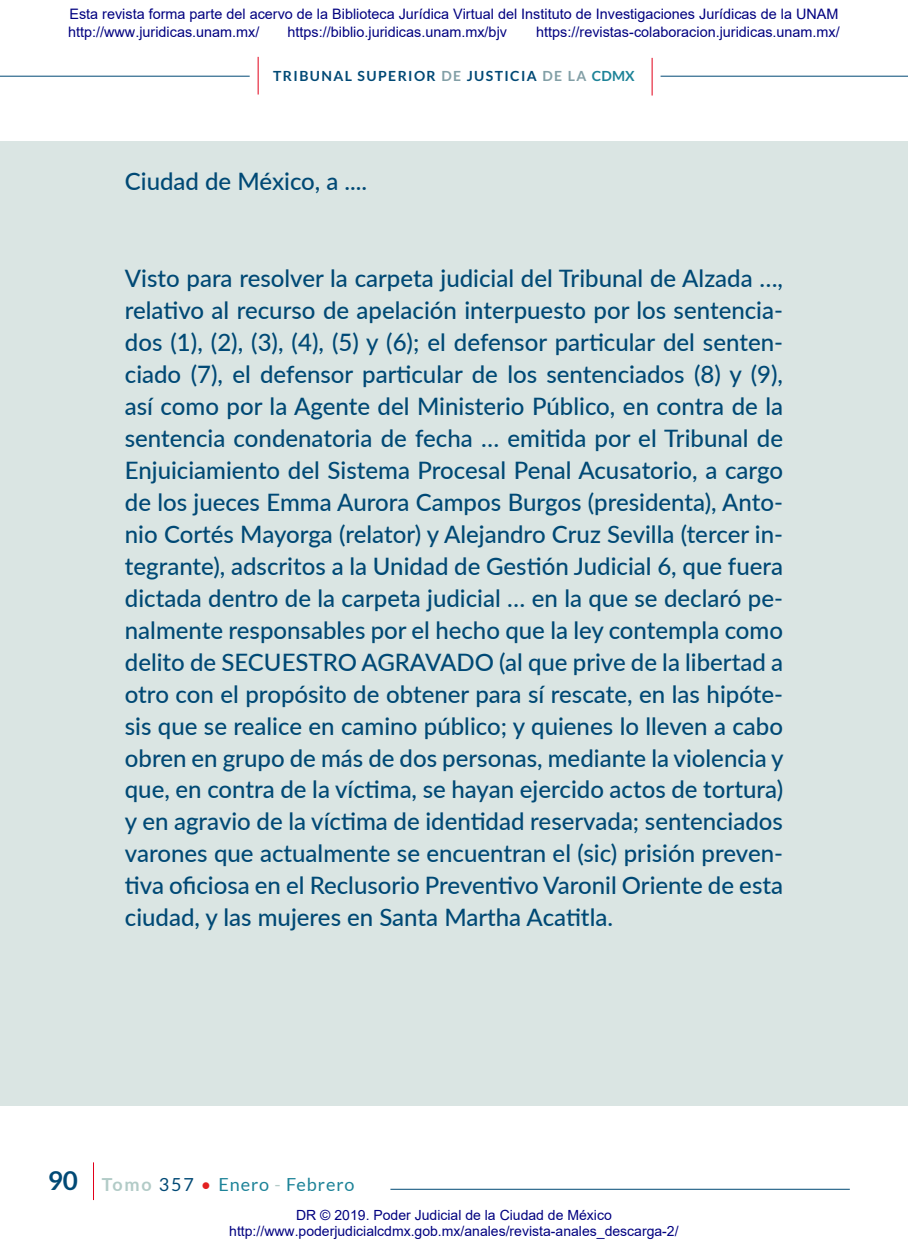
<style>
.page{position:relative;width:908px;height:1248px;background:#fff}
.page>*{position:absolute;margin:0;border:0;box-sizing:border-box;transform-origin:0 0}
.t1{font:700 26px "Lato";color:#004975}
.t2{font:500 24px/32px "Lato";color:#004975;text-align:justify}
.t3{font:18px "Lato";letter-spacing:.05em;color:#1d8398}
.t4{font:14.4px/17.2px "Arial";color:#000080;text-align:right}
.t5{font:14px/16.8px "Arial";color:#000080;text-align:center}
.t6{font:700 14px "Lato";letter-spacing:.1em;color:#004975}
.s1{color:#829fa6}
.s2{color:#1d8398}
.s3{font-weight:700;color:#b2cbc7}
.s4{color:#004975}
.s5{color:#e32120}
.s6{color:#b2cbc7}
</style>
<div class="page">
<hr style="left:93px;top:1162px;width:1px;height:37px;background:#e2001a">
<hr style="left:390px;top:1188px;width:459px;height:1px;background:#004975">
<hr style="left:0;top:76px;width:249px;height:1px;background:#004975">
<hr style="left:660px;top:76px;width:247px;height:1px;background:#004975">
<hr style="left:257px;top:57px;width:1px;height:37px;background:#e2001a">
<hr style="left:651px;top:58px;width:1px;height:37px;background:#e2001a">
<div style="left:0;top:142px;width:907px;height:964px;background:#dae5e3"></div>
<p class="t4" style="left:69px;top:6px;width:771px">Esta revista forma parte del acervo de la Biblioteca Jurídica Virtual del Instituto de Investigaciones Jurídicas de la UNAM https://revistas-colaboracion.juridicas.unam.mx/</p>
<p class="t4" style="left:68px;top:23px;width:193px">http://www.juridicas.unam.mx/</p>
<p class="t4" style="left:287px;top:23px;width:221px">https://biblio.juridicas.unam.mx/bjv</p>
<p class="t6" style="left:273px;top:68px;width:363px">TRIBUNAL SUPERIOR <span class="s1">DE</span> JUSTICIA <span class="s1">DE LA</span> <span class="s2">CDMX</span></p>
<p class="t2" style="left:125px;top:164px;width:244px">Ciudad de México, a ....</p>
<p class="t2" style="left:125px;top:262px;width:660px">Visto para resolver la carpeta judicial del Tribunal de Alzada …, relativo al recurso de apelación interpuesto por los sentencia&shy;dos (1), (2), (3), (4), (5) y (6); el defensor particular del senten&shy;ciado (7), el defensor particular de los sentenciados (8) y (9), así como por la Agente del Ministerio Público, en contra de la sentencia condenatoria de fecha … emitida por el Tribunal de Enjuiciamiento del Sistema Procesal Penal Acusatorio, a cargo de los jueces Emma Aurora Campos Burgos (presidenta), Anto&shy;nio Cortés Mayorga (relator) y Alejandro Cruz Sevilla (tercer in&shy;tegrante), adscritos a la Unidad de Gestión Judicial 6, que fuera dictada dentro de la carpeta judicial … en la que se declaró pe&shy;nalmente responsables por el hecho que la ley contempla como delito de SECUESTRO AGRAVADO (al que prive de la libertad a otro con el propósito de obtener para sí rescate, en las hipóte&shy;sis que se realice en camino público; y quienes lo lleven a cabo obren en grupo de más de dos personas, mediante la violencia y que, en contra de la víctima, se hayan ejercido actos de tortura) y en agravio de la víctima de identidad reservada; sentenciados varones que actualmente se encuentran el (sic) prisión preven&shy;tiva oficiosa en el Reclusorio Preventivo Varonil Oriente de esta ciudad, y las mujeres en Santa Martha Acatitla.</p>
<p class="t1" style="left:48px;top:1165px;width:32px">90</p>
<p class="t3" style="left:102px;top:1173px;width:254px"><span class="s3">Tomo</span> <span class="s4">357</span> <span class="s5">•</span> Enero <span class="s6">-</span> Febrero</p>
<p class="t5" style="left:229px;top:1205px;width:450px">DR © 2019. Poder Judicial de la Ciudad de México http://www.poderjudicialcdmx.gob.mx/anales/revista-anales_descarga-2/</p>
</div>
